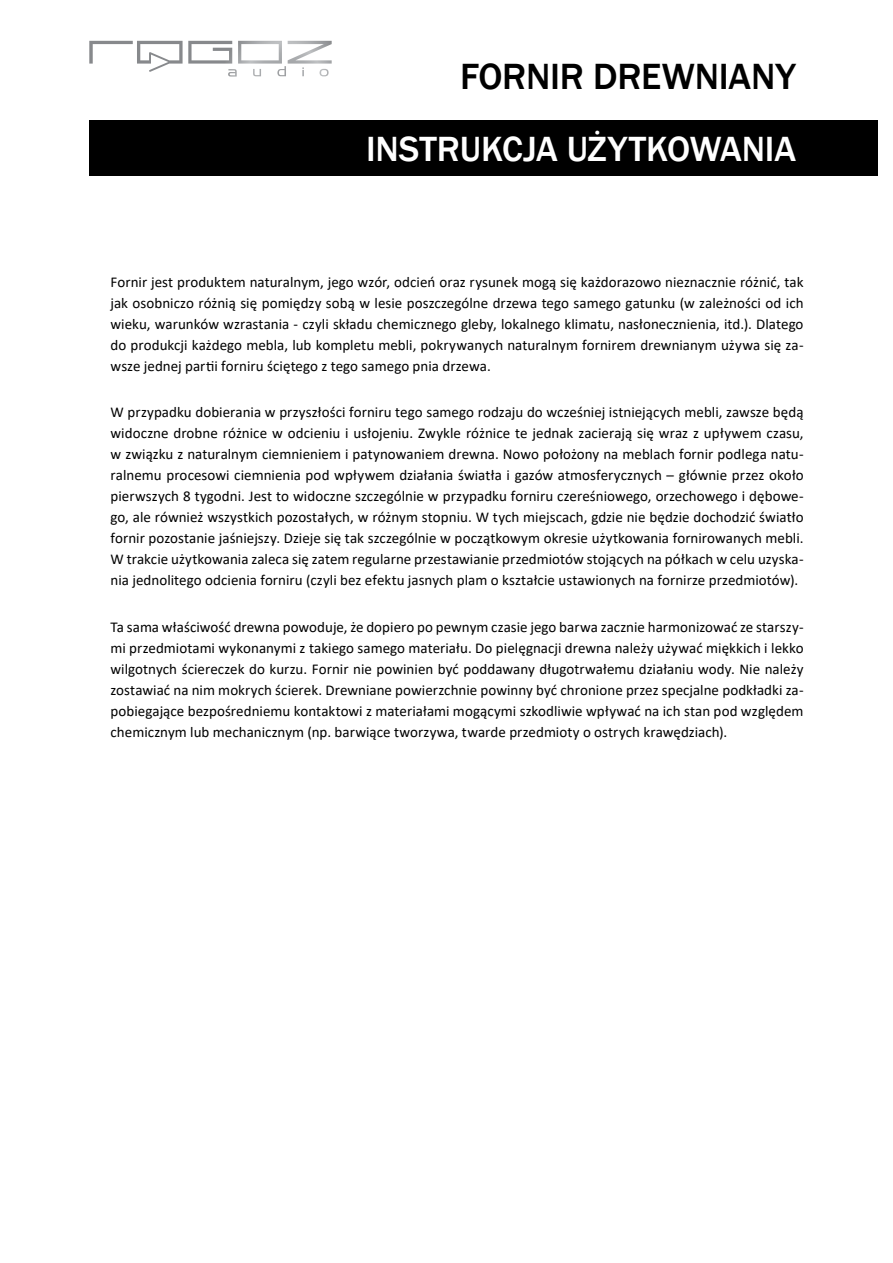
<style>
.page{position:relative;width:893px;height:1263px;background:#fff}
.page>*{position:absolute;margin:0;border:0;box-sizing:border-box;transform-origin:0 0}
.t1{font:500 37.5px "Franklin Gothic";letter-spacing:-.01em;color:#000}
.t2{font:500 36px "Franklin Gothic";letter-spacing:-.005em;color:#fff}
.t3{font:15px/21px "Calibri";letter-spacing:.005em;color:#000;text-align:justify}
</style>
<div class="page">
<svg style="left:89px;top:41px;width:243px;height:36px"></svg>
<div style="left:89px;top:121px;width:788px;height:55px;background:#000"></div>
<h1 class="t1" style="left:460px;top:53px;width:337px">FORNIR DREWNIANY</h1>
<h2 class="t2" style="left:366px;top:126px;width:431px">INSTRUKCJA UŻYTKOWANIA</h2>
<p class="t3" style="left:111px;top:271px;width:695px">Fornir jest produktem naturalnym, jego wzór, odcień oraz rysunek mogą się każdorazowo nieznacznie różnić, tak jak osobniczo różnią się pomiędzy sobą w lesie poszczególne drzewa tego samego gatunku (w zależności od ich wieku, warunków wzrastania - czyli składu chemicznego gleby, lokalnego klimatu, nasłonecznienia, itd.). Dlatego do produkcji każdego mebla, lub kompletu mebli, pokrywanych naturalnym fornirem drewnianym używa się za&shy;wsze jednej partii forniru ściętego z tego samego pnia drzewa.</p>
<p class="t3" style="left:111px;top:401px;width:695px">W przypadku dobierania w przyszłości forniru tego samego rodzaju do wcześniej istniejących mebli, zawsze będą widoczne drobne różnice w odcieniu i usłojeniu. Zwykle różnice te jednak zacierają się wraz z upływem czasu, w związku z naturalnym ciemnieniem i patynowaniem drewna. Nowo położony na meblach fornir podlega natu&shy;ralnemu procesowi ciemnienia pod wpływem działania światła i gazów atmosferycznych – głównie przez około pierwszych 8 tygodni. Jest to widoczne szczególnie w przypadku forniru czereśniowego, orzechowego i dębowe&shy;go, ale również wszystkich pozostałych, w różnym stopniu. W tych miejscach, gdzie nie będzie dochodzić światło fornir pozostanie jaśniejszy. Dzieje się tak szczególnie w początkowym okresie użytkowania fornirowanych mebli.<br>W trakcie użytkowania zaleca się zatem regularne przestawianie przedmiotów stojących na półkach w celu uzyska&shy;nia jednolitego odcienia forniru (czyli bez efektu jasnych plam o kształcie ustawionych na fornirze przedmiotów).</p>
<p class="t3" style="left:111px;top:616px;width:695px">Ta sama właściwość drewna powoduje, że dopiero po pewnym czasie jego barwa zacznie harmonizować ze starszy&shy;mi przedmiotami wykonanymi z takiego samego materiału. Do pielęgnacji drewna należy używać miękkich i lekko wilgotnych ściereczek do kurzu. Fornir nie powinien być poddawany długotrwałemu działaniu wody. Nie należy zostawiać na nim mokrych ścierek. Drewniane powierzchnie powinny być chronione przez specjalne podkładki za&shy;pobiegające bezpośredniemu kontaktowi z materiałami mogącymi szkodliwie wpływać na ich stan pod względem chemicznym lub mechanicznym (np. barwiące tworzywa, twarde przedmioty o ostrych krawędziach).</p>
</div>
